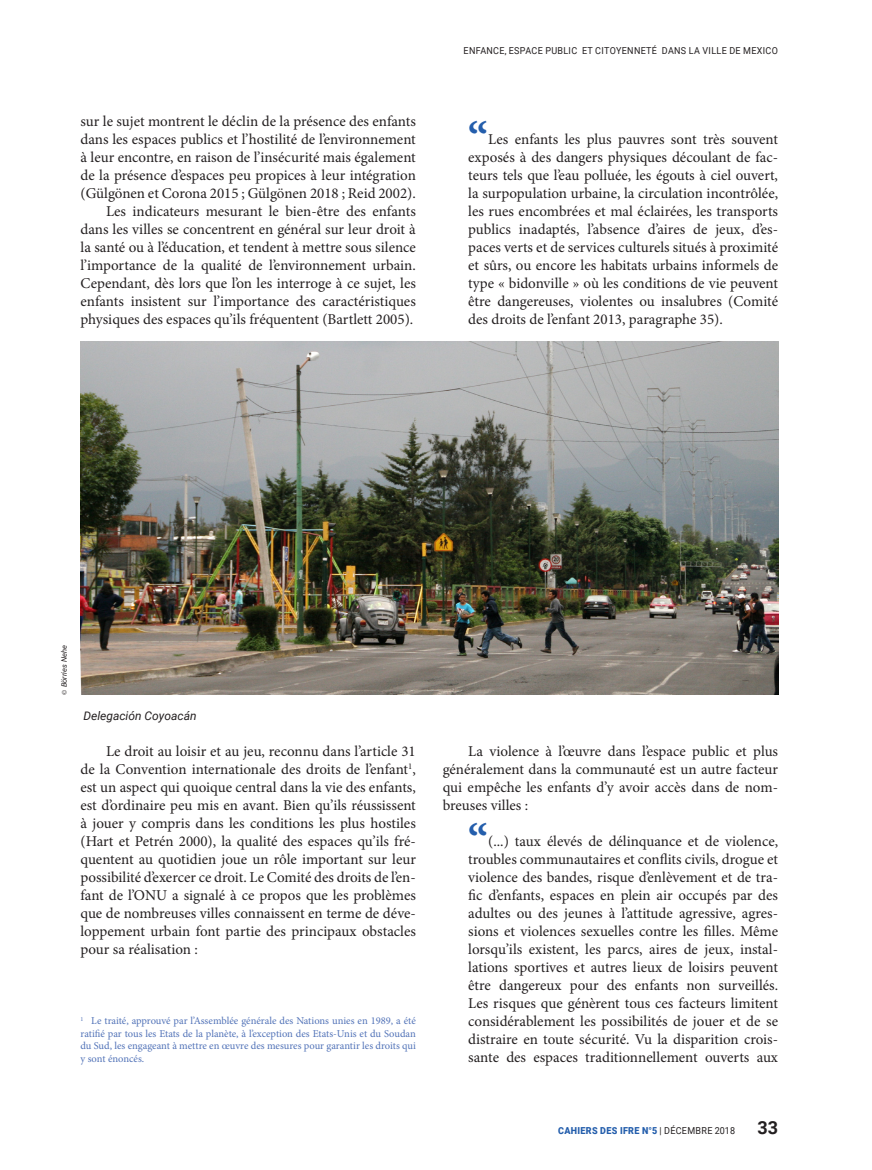
<style>
.page{position:relative;width:872px;height:1170px;background:#fff}
.page>*{position:absolute;margin:0;border:0;box-sizing:border-box;transform-origin:0 0}
.citation{font:700 45px "Minion Pro";color:#245eac}
.Texte_principal{font:15px/18px "Minion Pro";color:#231f20;text-align:justify}
.citation-2{font:15px/18px "Minion Pro";color:#231f20;text-align:justify}
.legendes{font:italic 12px "Roboto";color:#231f20}
.texte_note_de_bas_de{font:10.5px/12.6px "Minion Pro";color:#5273b8;text-align:justify}
.t1{font:9.6px "Roboto";letter-spacing:.035em;color:#231f20;scale:.93 1}
.t2{font:900 9.6px "Roboto";letter-spacing:.035em;color:#245eac;scale:.93 1}
.t3{font:italic 7.5px "Roboto";color:#231f20}
.s1{font-family:"Minion Pro";font-style:normal}
.s2{font-weight:400;color:#231f20}
.s3{font-weight:700;font-size:18px;color:#231f20}
</style>
<div class="page">
<img style="left:80px;top:341px;width:698px;height:353px">
<p class="Texte_principal" style="left:80px;top:112px;width:337px">sur le sujet montrent le déclin de la présence des enfants dans les espaces publics et l’hostilité de l’environnement à leur encontre, en raison de l’insécurité mais également de la présence d’espaces peu propices à leur intégration (Gülgönen et Corona 2015 ; Gülgönen 2018 ; Reid 2002).</p>
<p class="Texte_principal" style="left:80px;top:202px;width:337px;text-indent:26px">Les indicateurs mesurant le bien-être des enfants dans les villes se concentrent en général sur leur droit à la santé ou à l’éducation, et tendent à mettre sous silence l’importance de la qualité de l’environnement urbain.<br>Cependant, dès lors que l’on les interroge à ce sujet, les enfants insistent sur l’importance des caractéristiques physiques des espaces qu’ils fréquentent (Bartlett 2005).</p>
<p class="t1" style="left:463px;top:44px;width:74px">ENFANCE, ESPACE</p>
<p class="t1" style="left:545px;top:44px;width:251px">PUBLIC ET CITOYENNETÉ DANS LA VILLE DE MEXICO</p>
<p class="citation" style="left:468px;top:107px;width:22px">“</p>
<p class="citation-2" style="left:468px;top:130px;width:311px;text-indent:20px">Les enfants les plus pauvres sont très souvent exposés à des dangers physiques découlant de fac&shy;teurs tels que l’eau polluée, les égouts à ciel ouvert, la surpopulation urbaine, la circulation incontrôlée, les rues encombrées et mal éclairées, les transports publics inadaptés, l’absence d’aires de jeux, d’es&shy;paces verts et de services culturels situés à proximité et sûrs, ou encore les habitats urbains informels de type « bidonville » où les conditions de vie peuvent être dangereuses, violentes ou insalubres (Comité des droits de l’enfant 2013, paragraphe 35).</p>
<p class="t3" style="left:59px;top:694px;width:51px;rotate:-90deg"><span class="s1">©</span> Börries Nehe</p>
<p class="legendes" style="left:83px;top:707px;width:115px">Delegación Coyoacán</p>
<p class="Texte_principal" style="left:80px;top:742px;width:337px;text-indent:26px">Le droit au loisir et au jeu, reconnu dans l’article 31 de la Convention internationale des droits de l’enfant<sup>1</sup>, est un aspect qui quoique central dans la vie des enfants, est d’ordinaire peu mis en avant. Bien qu’ils réussissent à jouer y compris dans les conditions les plus hostiles (Hart et Petrén 2000), la qualité des espaces qu’ils fré&shy;quentent au quotidien joue un rôle important sur leur possibilité d’exercer ce droit. Le Comité des droits de l’en&shy;fant de l’ONU a signalé à ce propos que les problèmes que de nombreuses villes connaissent en terme de déve&shy;loppement urbain font partie des principaux obstacles pour sa réalisation :</p>
<p class="texte_note_de_bas_de" style="left:80px;top:1014px;width:337px"><sup>1</sup> Le traité, approuvé par l’Assemblée générale des Nations unies en 1989, a été ratifié par tous les Etats de la planète, à l’exception des Etats-Unis et du Soudan du Sud, les engageant à mettre en œuvre des mesures pour garantir les droits qui y sont énoncés.</p>
<p class="Texte_principal" style="left:443px;top:742px;width:337px;text-indent:26px">La violence à l’œuvre dans l’espace public et plus généralement dans la communauté est un autre facteur qui empêche les enfants d’y avoir accès dans de nom&shy;breuses villes :</p>
<p class="citation" style="left:468px;top:808px;width:22px">“</p>
<p class="citation-2" style="left:468px;top:832px;width:311px;text-indent:20px">(...) taux élevés de délinquance et de violence, troubles communautaires et conflits civils, drogue et violence des bandes, risque d’enlèvement et de tra&shy;fic d’enfants, espaces en plein air occupés par des adultes ou des jeunes à l’attitude agressive, agres&shy;sions et violences sexuelles contre les filles. Même lorsqu’ils existent, les parcs, aires de jeux, instal&shy;lations sportives et autres lieux de loisirs peuvent être dangereux pour des enfants non surveillés.<br>Les risques que génèrent tous ces facteurs limitent considérablement les possibilités de jouer et de se distraire en toute sécurité. Vu la disparition crois&shy;sante des espaces traditionnellement ouverts aux</p>
<p class="t2" style="left:558px;top:1123px;width:238px">CAHIERS DES IFRE N°5 <span class="s2">| DÉCEMBRE 2018</span> <span class="s3">33</span></p>
</div>
